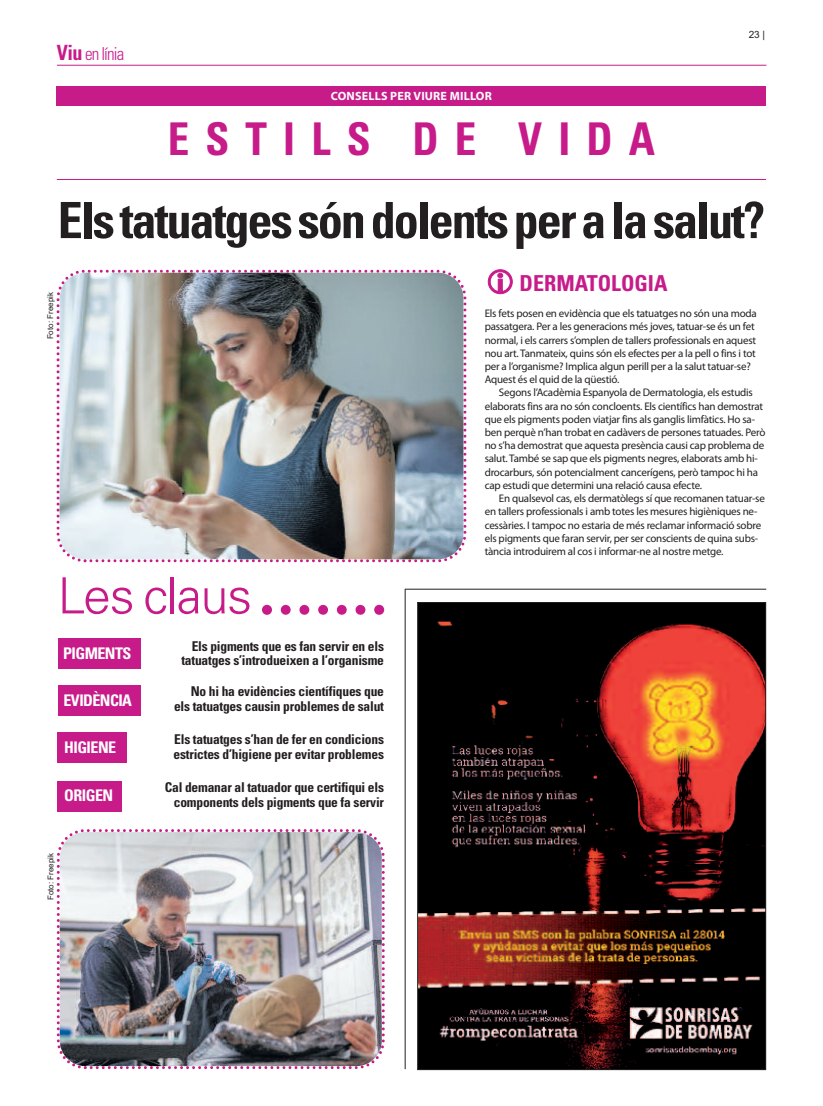
<style>
.page{position:relative;width:823px;height:1106px;background:#fff}
.page>*{position:absolute;margin:0;border:0;box-sizing:border-box;transform-origin:0 0}
.t1{font:700 condensed 50px "Univers LT Std";letter-spacing:-.04em;color:#231f20}
.t2{font:300 50px "Univers LT Std";letter-spacing:-.025em;color:#c71b8a}
.t3{font:700 condensed 45.1px "Univers LT Std";letter-spacing:.375em;color:#c71b8a;scale:.95 1}
.t4{font:700 condensed 22px "Univers LT Std";color:#c71b8a}
.t5{font:300 condensed 17.9px "Univers LT Std";letter-spacing:-.05em;color:#c71b8a;scale:.95 1}
.t6{font:700 condensed 16px "Univers LT Std";letter-spacing:-.035em;color:#fff}
.t7{font:700 condensed 13.5px/14.5px "Univers LT Std";letter-spacing:-.015em;color:#231f20;text-align:right}
.t8{font:700 12px "Myriad Pro";letter-spacing:.015em;color:#fff}
.t9{font:11px/13.2px "Myriad Pro";letter-spacing:-.02em;color:#231f20}
.t10{font:10px "Arial";color:#231f20}
.t11{font:8px "Arial";color:#231f20}
.s1{font-weight:700;font-size:21px}
</style>
<div class="page">
<hr style="left:57px;top:65px;width:709px;height:1px;background:#c71b8a">
<img style="left:419px;top:604px;width:344px;height:464px">
<div style="left:57px;top:86px;width:708px;height:19px;background:#c71b8a"></div>
<svg style="left:262px;top:605px;width:122px;height:10px"></svg>
<div style="left:57px;top:638px;width:83px;height:31px;background:#c71b8a"></div>
<div style="left:57px;top:684px;width:83px;height:31px;background:#c71b8a"></div>
<div style="left:57px;top:732px;width:70px;height:31px;background:#c71b8a"></div>
<div style="left:57px;top:780px;width:64px;height:31px;background:#c71b8a"></div>
<img style="left:56px;top:269px;width:411px;height:294px">
<img style="left:56px;top:829px;width:329px;height:241px">
<hr style="left:57px;top:179px;width:708px;height:1px;background:#c71b8a">
<hr style="left:404px;top:589px;width:361px;height:1px;background:#231f20">
<hr style="left:404px;top:589px;width:1px;height:480px;background:#231f20">
<h3 class="t5" style="left:57px;top:47px;width:72px"><span class="s1">Viu</span> en línia</h3>
<p class="t8" style="left:331px;top:91px;width:162px">CONSELLS PER VIURE MILLOR</p>
<h2 class="t3" style="left:168px;top:122px;width:514px">ESTILS DE VIDA</h2>
<p class="t10" style="left:748px;top:29px;width:18px">23 |</p>
<h1 class="t1" style="left:58px;top:202px;width:708px">Elstatuatgessóndolentsperalasalut?</h1>
<p class="t11" style="left:46px;top:339px;width:49px;rotate:-90deg">Foto: Freepik</p>
<h1 class="t2" style="left:57px;top:577px;width:196px">Les claus</h1>
<h3 class="t6" style="left:63px;top:648px;width:70px">PIGMENTS</h3>
<h3 class="t6" style="left:63px;top:694px;width:70px">EVIDÈNCIA</h3>
<h3 class="t6" style="left:64px;top:741px;width:53px">HIGIENE</h3>
<h3 class="t6" style="left:64px;top:789px;width:50px">ORIGEN</h3>
<p class="t11" style="left:46px;top:900px;width:49px;rotate:-90deg">Foto: Freepik</p>
<p class="t7" style="left:181px;top:640px;width:204px">Els pigments que es fan servir en els tatuatges s’introdueixen a l’organisme</p>
<p class="t7" style="left:174px;top:685px;width:211px">No hi ha evidències científiques que els tatuatges causin problemes de salut</p>
<p class="t7" style="left:173px;top:733px;width:212px;text-align:left">Els tatuatges s’han de fer en condicions estrictes d’higiene per evitar problemes</p>
<p class="t7" style="left:165px;top:781px;width:220px">Cal demanar al tatuador que certifiqui els components dels pigments que fa servir</p>
<h3 class="t4" style="left:519px;top:275px;width:149px">DERMATOLOGIA</h3>
<p class="t9" style="left:484px;top:308px;width:273px">Els fets posen en evidència que els tatuatges no són una moda passatgera. Per a les generacions més joves, tatuar-se és un fet normal, i els carrers s’omplen de tallers professionals en aquest nou art. Tanmateix, quins són els efectes per a la pell o fins i tot per a l’organisme? Implica algun perill per a la salut tatuar-se?<br>Aquest és el quid de la qüestió.</p>
<p class="t9" style="left:484px;top:387px;width:282px;text-indent:14px">Segons l’Acadèmia Espanyola de Dermatologia, els estudis elaborats fins ara no són concloents. Els científics han demostrat que els pigments poden viatjar fins als ganglis limfàtics. Ho sa&shy;ben perquè n’han trobat en cadàvers de persones tatuades. Però no s’ha demostrat que aquesta presència causi cap problema de salut. També se sap que els pigments negres, elaborats amb hi&shy;drocarburs, són potencialment cancerígens, però tampoc hi ha cap estudi que determini una relació causa efecte.</p>
<p class="t9" style="left:484px;top:492px;width:281px;text-indent:14px">En qualsevol cas, els dermatòlegs sí que recomanen tatuar-se en tallers professionals i amb totes les mesures higièniques ne&shy;cessàries. I tampoc no estaria de més reclamar informació sobre els pigments que faran servir, per ser conscients de quina subs&shy;tància introduirem al cos i informar-ne al nostre metge.</p>
</div>
